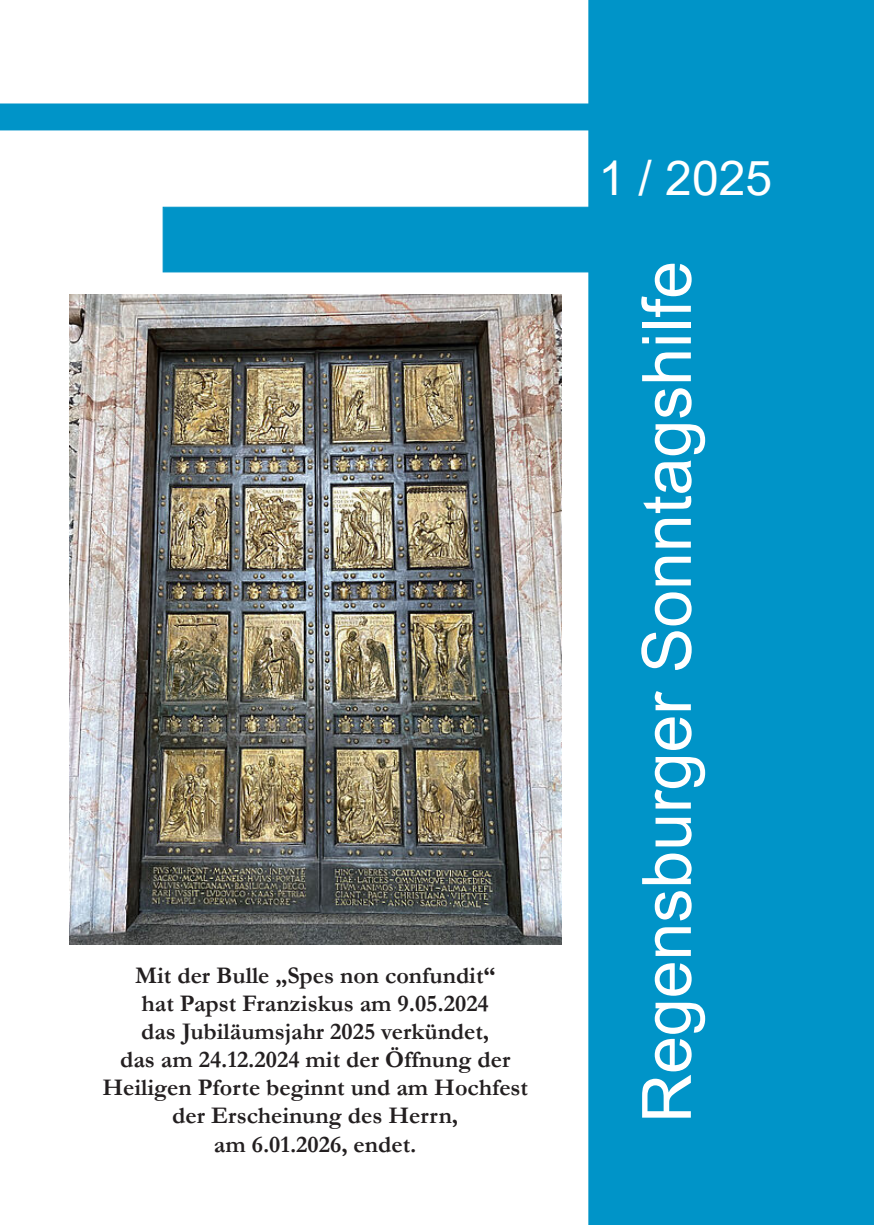
<style>
.page{position:relative;width:874px;height:1225px;background:#fff}
.page>*{position:absolute;margin:0;border:0;box-sizing:border-box;transform-origin:0 0}
.t1{font:68px "Arial";color:#fff}
.t2{font:48px "Arial";color:#fff}
.t3{font:700 24px/28.2px "Garamond";color:#231f20;text-align:center}
</style>
<div class="page">
<div style="left:0;top:103px;width:588px;height:27px;background:#0094c8"></div>
<div style="left:588px;top:0;width:285px;height:1225px;background:#0094c8"></div>
<div style="left:163px;top:207px;width:432px;height:65px;background:#0094c8;border:1px solid #0094c8"></div>
<img style="left:70px;top:294px;width:491px;height:650px">
<p class="t3" style="left:102px;top:961px;width:427px">Mit der Bulle „Spes non confundit“<br>hat Papst Franziskus am 9.05.2024<br>das Jubiläumsjahr 2025 verkündet,<br>das am 24.12.2024 mit der Öffnung der<br>Heiligen Pforte beginnt und am Hochfest der Erscheinung des Herrn,<br>am 6.01.2026, endet.</p>
<h2 class="t2" style="left:598px;top:145px;width:175px">1 / 2025</h2>
<h1 class="t1" style="left:619px;top:1123px;width:863px;rotate:-90deg">Regensburger Sonntagshilfe</h1>
</div>
